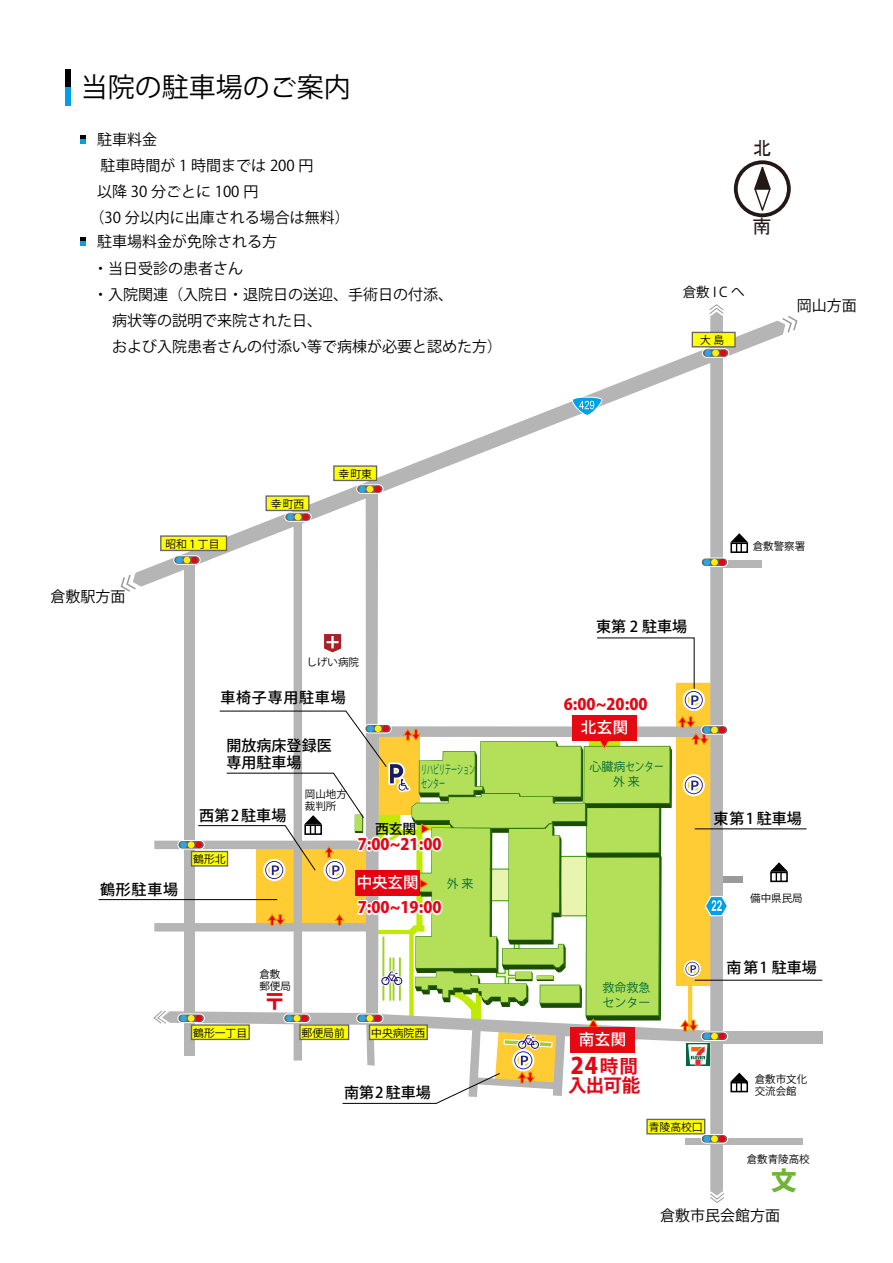
<style>
.page{position:relative;width:893px;height:1263px;background:#fff}
.page>*{position:absolute;margin:0;border:0;box-sizing:border-box;transform-origin:0 0}
.t1{font:27px "Koz Go Pro";color:#000}
.t2{font:800 25.5px "Koz Go Pro";color:#70b437}
.t3{font:800 23.1px "Koz Go Pro";color:#e60012}
.t4{font:800 22.65px "Koz Go Pro";color:#e50615}
.t5{font:18.9px "MS Gothic";color:#231815}
.t6{font:700 18.45px "Koz Go Pro";color:#e50615}
.t7{font:800 15.75px "Koz Go Pro";color:#e50615}
.t8{font:500 15.45px "Koz Go Pro";letter-spacing:.025em;color:#fff}
.t9{font:15px/26.2px "Koz Go Pro";color:#000}
.t10{font:500 15px/16.5px "Koz Go Pro";letter-spacing:.005em;color:#000}
.t11{font:500 15px "Koz Go Pro";letter-spacing:.05em;color:#000}
.t12{font:500 13.8px "Koz Go Pro";color:#000}
.t13{font:13.5px "Koz Go Pro";letter-spacing:.225em;color:#000}
.t14{font:12px/15px "Koz Go Pro";color:#006933;text-align:center}
.t15{font:12px/13.5px "Koz Go Pro";color:#006933;scale:.5 1}
.t16{font:10.8px "Koz Go Pro";color:#000}
.t17{font:10.5px/12px "Koz Go Pro";color:#000}
.s1{font-weight:700;font-size:18.45px}
</style>
<div class="page">
<svg style="left:709px;top:304px;width:15px;height:10px"></svg>
<div style="left:710px;top:1031px;width:112px;height:12px;background:#b5b5b6"></div>
<div style="left:685px;top:1138px;width:117px;height:7px;background:#b5b5b6"></div>
<svg style="left:136px;top:321px;width:647px;height:266px"></svg>
<svg style="left:120px;top:573px;width:18px;height:19px"></svg>
<svg style="left:781px;top:316px;width:17px;height:18px"></svg>
<svg style="left:154px;top:312px;width:569px;height:880px"></svg>
<svg style="left:710px;top:1192px;width:15px;height:11px"></svg>
<svg style="left:570px;top:395px;width:33px;height:21px"></svg>
<svg style="left:178px;top:1014px;width:26px;height:8px"></svg>
<div style="left:177px;top:1013px;width:28px;height:10px;border:1px solid #fff;border-radius:4px"></div>
<div style="left:180px;top:1015px;width:7px;height:7px;background:#2ca6e0;border-radius:50%"></div>
<div style="left:188px;top:1015px;width:6px;height:7px;background:#fff000;border-radius:50%"></div>
<svg style="left:178px;top:840px;width:26px;height:9px"></svg>
<div style="left:177px;top:840px;width:28px;height:9px;border:1px solid #fff;border-radius:4px"></div>
<div style="left:180px;top:841px;width:7px;height:7px;background:#2ca6e0;border-radius:50%"></div>
<div style="left:188px;top:841px;width:6px;height:7px;background:#fff000;border-radius:50%"></div>
<svg style="left:357px;top:485px;width:26px;height:8px"></svg>
<div style="left:356px;top:484px;width:28px;height:10px;border:1px solid #fff;border-radius:4px"></div>
<div style="left:359px;top:486px;width:7px;height:6px;background:#2ca6e0;border-radius:50%"></div>
<div style="left:366px;top:486px;width:7px;height:6px;background:#fff000;border-radius:50%"></div>
<div style="left:374px;top:486px;width:7px;height:6px;background:#e50615;border-radius:50%"></div>
<svg style="left:702px;top:349px;width:27px;height:8px"></svg>
<div style="left:702px;top:348px;width:27px;height:10px;border:1px solid #fff;border-radius:4px"></div>
<svg style="left:705px;top:350px;width:6px;height:6px"></svg>
<div style="left:712px;top:350px;width:7px;height:6px;background:#fff000;border-radius:50%"></div>
<svg style="left:720px;top:350px;width:6px;height:6px"></svg>
<div style="left:191px;top:1024px;width:59px;height:16px;background:#ff0;border:1px solid #666"></div>
<div style="left:191px;top:851px;width:37px;height:15px;background:#ff0;border:1px solid #666"></div>
<div style="left:333px;top:465px;width:44px;height:16px;background:#ff0;border:1px solid #666"></div>
<div style="left:692px;top:332px;width:44px;height:15px;background:#ff0;border:1px solid #666"></div>
<div style="left:265px;top:495px;width:45px;height:16px;background:#ff0;border:1px solid #666"></div>
<div style="left:160px;top:535px;width:67px;height:16px;background:#ff0;border:1px solid #666"></div>
<div style="left:646px;top:1119px;width:59px;height:15px;background:#ff0;border:1px solid #666"></div>
<svg style="left:285px;top:513px;width:26px;height:8px"></svg>
<div style="left:284px;top:512px;width:28px;height:10px;border:1px solid #fff;border-radius:4px"></div>
<div style="left:287px;top:514px;width:7px;height:6px;background:#2ca6e0;border-radius:50%"></div>
<svg style="left:295px;top:514px;width:6px;height:6px"></svg>
<div style="left:302px;top:514px;width:7px;height:6px;background:#e50615;border-radius:50%"></div>
<svg style="left:174px;top:556px;width:26px;height:8px"></svg>
<div style="left:173px;top:555px;width:28px;height:10px;border:1px solid #fff;border-radius:4px"></div>
<div style="left:176px;top:557px;width:7px;height:6px;background:#2ca6e0;border-radius:50%"></div>
<svg style="left:184px;top:557px;width:6px;height:6px"></svg>
<div style="left:191px;top:557px;width:7px;height:6px;background:#e50615;border-radius:50%"></div>
<svg style="left:701px;top:1134px;width:27px;height:9px"></svg>
<div style="left:701px;top:1134px;width:27px;height:9px;border:1px solid #fff;border-radius:4px"></div>
<div style="left:704px;top:1135px;width:6px;height:7px;background:#2ca6e0;border-radius:50%"></div>
<div style="left:711px;top:1135px;width:7px;height:7px;background:#fff000;border-radius:50%"></div>
<div style="left:719px;top:1135px;width:6px;height:7px;background:#e50615;border-radius:50%"></div>
<svg style="left:701px;top:558px;width:27px;height:8px"></svg>
<div style="left:701px;top:557px;width:27px;height:10px;border:1px solid #fff;border-radius:4px"></div>
<div style="left:704px;top:559px;width:6px;height:7px;background:#2ca6e0;border-radius:50%"></div>
<div style="left:711px;top:559px;width:7px;height:7px;background:#fff000;border-radius:50%"></div>
<div style="left:719px;top:559px;width:6px;height:7px;background:#e50615;border-radius:50%"></div>
<div style="left:65px;top:70px;width:6px;height:18px;background:#000"></div>
<div style="left:65px;top:88px;width:6px;height:18px;background:#009fe8"></div>
<svg style="left:81px;top:135px;width:5px;height:9px"></svg>
<svg style="left:81px;top:237px;width:5px;height:9px"></svg>
<svg style="left:770px;top:881px;width:18px;height:1px"></svg>
<svg style="left:770px;top:862px;width:18px;height:19px"></svg>
<div style="left:730px;top:542px;width:18px;height:11px;background:#040404"></div>
<svg style="left:730px;top:532px;width:19px;height:20px"></svg>
<hr style="left:695px;top:828px;width:111px;height:1px;background:#000">
<hr style="left:695px;top:980px;width:127px;height:1px;background:#000">
<hr style="left:98px;top:899px;width:179px;height:1px;background:#000">
<svg style="left:736px;top:162px;width:53px;height:53px"></svg>
<div style="left:734px;top:160px;width:57px;height:57px;border:4px solid #231815;border-radius:50%"></div>
<svg style="left:753px;top:166px;width:19px;height:46px"></svg>
<svg style="left:197px;top:633px;width:552px;height:471px"></svg>
<h1 class="t1" style="left:81px;top:69px;width:271px">当院の駐車場のご案内</h1>
<p class="t9" style="left:97px;top:126px;width:61px">駐車料金</p>
<p class="t9" style="left:100px;top:153px;width:215px">駐車時間が 1 時間までは 200 円</p>
<p class="t9" style="left:97px;top:179px;width:163px">以降 30 分ごとに 100 円</p>
<p class="t9" style="left:89px;top:205px;width:262px">（30 分以内に出庫される場合は無料）</p>
<p class="t9" style="left:93px;top:229px;width:410px">駐車場料金が免除される方<br>・当日受診の患者さん<br>・入院関連（入院日・退院日の送迎、手術日の付添、<br>　病状等の説明で来院された日、<br>　および入院患者さんの付添い等で病棟が必要と認めた方）</p>
<p class="t9" style="left:51px;top:583px;width:76px">倉敷駅方面</p>
<p class="t16" style="left:165px;top:537px;width:56px">昭和１丁目</p>
<p class="t16" style="left:271px;top:497px;width:35px">幸町西</p>
<p class="t16" style="left:339px;top:467px;width:35px">幸町東</p>
<p class="t17" style="left:307px;top:656px;width:54px">しげい病院</p>
<p class="t11" style="left:220px;top:688px;width:127px">車椅子専用駐車場</p>
<p class="t10" style="left:100px;top:882px;width:79px">鶴形駐車場</p>
<p class="t10" style="left:226px;top:738px;width:107px">開放病床登録医専用駐車場</p>
<p class="t10" style="left:199px;top:808px;width:89px">西第2駐車場</p>
<p class="t16" style="left:193px;top:852px;width:34px">鶴形北</p>
<p class="t17" style="left:305px;top:788px;width:43px">岡山地方裁判所</p>
<p class="t15" style="left:421px;top:763px;width:109px">リハビリテーションセンター</p>
<p class="t12" style="left:375px;top:820px;width:43px">西玄関</p>
<p class="t8" style="left:357px;top:872px;width:63px">中央玄関</p>
<p class="t7" style="left:358px;top:834px;width:85px">7:00~21:00</p>
<p class="t14" style="left:447px;top:877px;width:28px">外 来</p>
<p class="t7" style="left:358px;top:897px;width:85px">7:00~19:00</p>
<p class="t17" style="left:259px;top:968px;width:33px">倉敷郵便局</p>
<h3 class="t3" style="left:263px;top:986px;width:25px">〒</h3>
<p class="t16" style="left:302px;top:1026px;width:45px">郵便局前</p>
<p class="t16" style="left:193px;top:1026px;width:56px">鶴形一丁目</p>
<p class="t16" style="left:371px;top:1026px;width:56px">中央病院西</p>
<p class="t10" style="left:344px;top:1085px;width:88px">南第2駐車場</p>
<p class="t5" style="left:753px;top:139px;width:20px">北</p>
<p class="t5" style="left:752px;top:217px;width:20px">南</p>
<p class="t13" style="left:683px;top:283px;width:63px">倉敷ICへ</p>
<p class="t16" style="left:700px;top:333px;width:26px">大 島</p>
<p class="t9" style="left:797px;top:293px;width:61px">岡山方面</p>
<p class="t10" style="left:596px;top:619px;width:92px">東第 2 駐車場</p>
<p class="t7" style="left:564px;top:694px;width:85px">6:00~20:00</p>
<p class="t8" style="left:581px;top:718px;width:49px">北玄関</p>
<p class="t14" style="left:589px;top:760px;width:76px">心臓病センター外 来</p>
<p class="t17" style="left:753px;top:540px;width:54px">倉敷警察署</p>
<p class="t10" style="left:713px;top:811px;width:90px">東第1駐車場</p>
<p class="t17" style="left:750px;top:892px;width:54px">備中県民局</p>
<p class="t14" style="left:603px;top:980px;width:49px;text-align:left">救命救急センター</p>
<p class="t8" style="left:579px;top:1029px;width:49px">南玄関</p>
<h3 class="t4" style="left:571px;top:1051px;width:69px">24<span class="s1">時間</span></h3>
<p class="t6" style="left:568px;top:1073px;width:74px">入出可能</p>
<p class="t16" style="left:649px;top:1120px;width:56px">青陵高校口</p>
<p class="t10" style="left:726px;top:960px;width:92px">南第1 駐車場</p>
<p class="t17" style="left:755px;top:1073px;width:54px">倉敷市文化交流会館</p>
<p class="t17" style="left:747px;top:1153px;width:64px">倉敷青陵高校</p>
<h2 class="t2" style="left:771px;top:1164px;width:27px">文</h2>
<p class="t9" style="left:660px;top:1203px;width:121px">倉敷市民会館方面</p>
</div>
